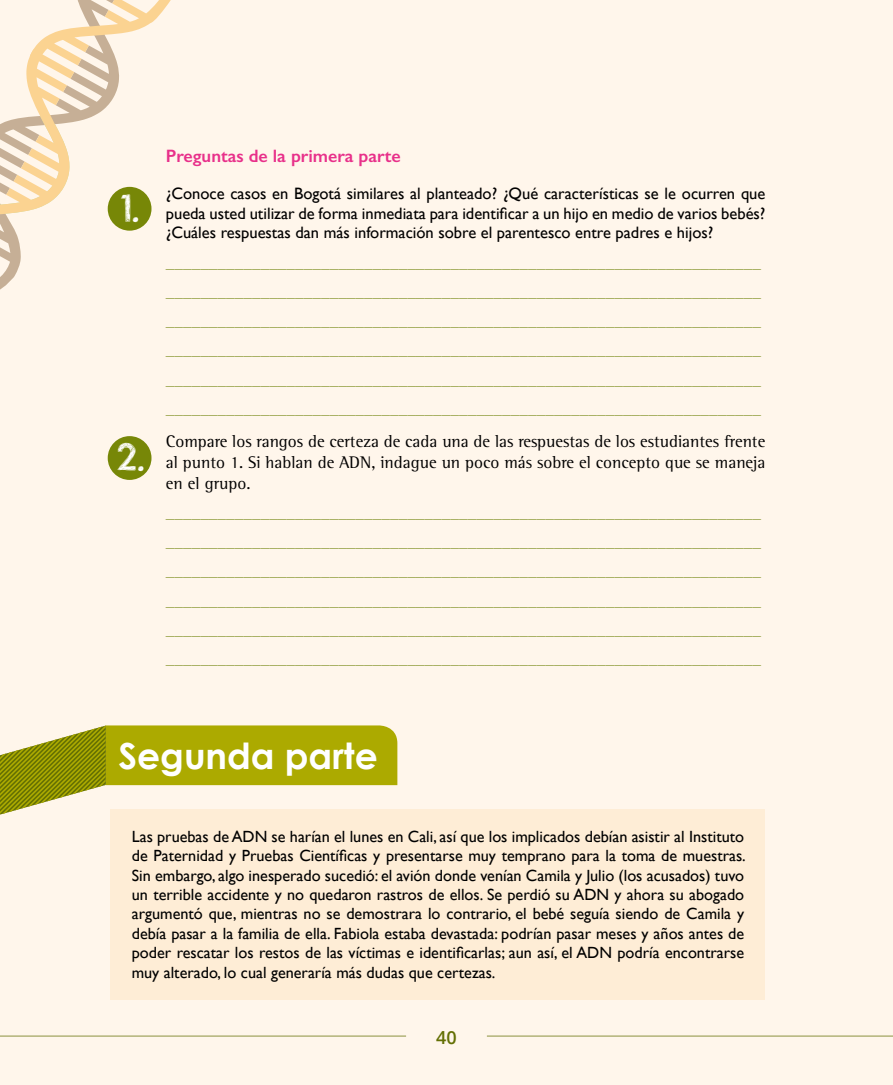
<style>
.page{position:relative;width:893px;height:1085px;background:#fff}
.page>*{position:absolute;margin:0;border:0;box-sizing:border-box;transform-origin:0 0}
.t1{font:700 36px "Century Gothic";color:#fff}
.t2{font:36px "Sketchy";color:#fff}
.t3{font:600 18px "Gill Sans";color:#e8308a}
.t4{font:600 18px "Open Sans";color:#636f03}
.t5{font:17.25px/29.2px "Rotis Semi Serif Std";color:#9ea853;text-align:justify}
.t6{font:17.25px/20.7px "Rotis Semi Serif Std";color:#000;text-align:justify}
.t7{font:16.5px/19.8px "Gill Sans";color:#000;text-align:justify}
.t8{font:16.2px/19.5px "Gill Sans";color:#000;text-align:justify}
</style>
<div class="page">
<div style="left:0;top:0;width:893px;height:1084px;background:#fff6eb"></div>
<hr style="left:0;top:1035px;width:406px;height:1px;background:#636f03">
<hr style="left:487px;top:1035px;width:406px;height:1px;background:#636f03">
<div style="left:108px;top:436px;width:43px;height:44px;background:#778707;border-radius:50%"></div>
<div style="left:111px;top:809px;width:654px;height:190px;background:#feedd6"></div>
<svg style="left:0;top:725px;width:397px;height:89px;background:#c0bd4d"></svg>
<svg style="left:0;top:244px;width:119px;height:55px;background:#faf0e3"></svg>
<svg style="left:0;top:0;width:189px;height:244px;background:#f4e7cf"></svg>
<h1 class="t2" style="left:117px;top:188px;width:23px">1.</h1>
<h1 class="t2" style="left:117px;top:437px;width:29px">2.</h1>
<p class="t3" style="left:166px;top:145px;width:236px">Preguntas de la primera parte</p>
<p class="t7" style="left:166px;top:184px;width:601px">¿Conoce casos en Bogotá similares al planteado? ¿Qué características se le ocurren que pueda usted utilizar de forma inmediata para identificar a un hijo en medio de varios bebés? ¿Cuáles respuestas dan más información sobre el parentesco entre padres e hijos?</p>
<p class="t5" style="left:166px;top:247px;width:597px">_____________________________________________________________________ _____________________________________________________________________ _____________________________________________________________________ _____________________________________________________________________ _____________________________________________________________________ _____________________________________________________________________</p>
<p class="t6" style="left:166px;top:431px;width:601px">Compare los rangos de certeza de cada una de las respuestas de los estudiantes frente al punto 1. Si hablan de ADN, indague un poco más sobre el concepto que se maneja en el grupo.</p>
<p class="t5" style="left:166px;top:497px;width:597px">_____________________________________________________________________ _____________________________________________________________________ _____________________________________________________________________ _____________________________________________________________________ _____________________________________________________________________ _____________________________________________________________________</p>
<h1 class="t1" style="left:118px;top:733px;width:261px">Segunda parte</h1>
<p class="t8" style="left:132px;top:826px;width:615px">Las pruebas de ADN se harían el lunes en Cali, así que los implicados debían asistir al Instituto de Paternidad y Pruebas Científicas y presentarse muy temprano para la toma de muestras.<br>Sin embargo, algo inesperado sucedió: el avión donde venían Camila y Julio (los acusados) tuvo un terrible accidente y no quedaron rastros de ellos. Se perdió su ADN y ahora su abogado argumentó que, mientras no se demostrara lo contrario, el bebé seguía siendo de Camila y debía pasar a la familia de ella. Fabiola estaba devastada: podrían pasar meses y años antes de poder rescatar los restos de las víctimas e identificarlas; aun así, el ADN podría encontrarse muy alterado, lo cual generaría más dudas que certezas.</p>
<p class="t4" style="left:436px;top:1024px;width:22px">40</p>
</div>
